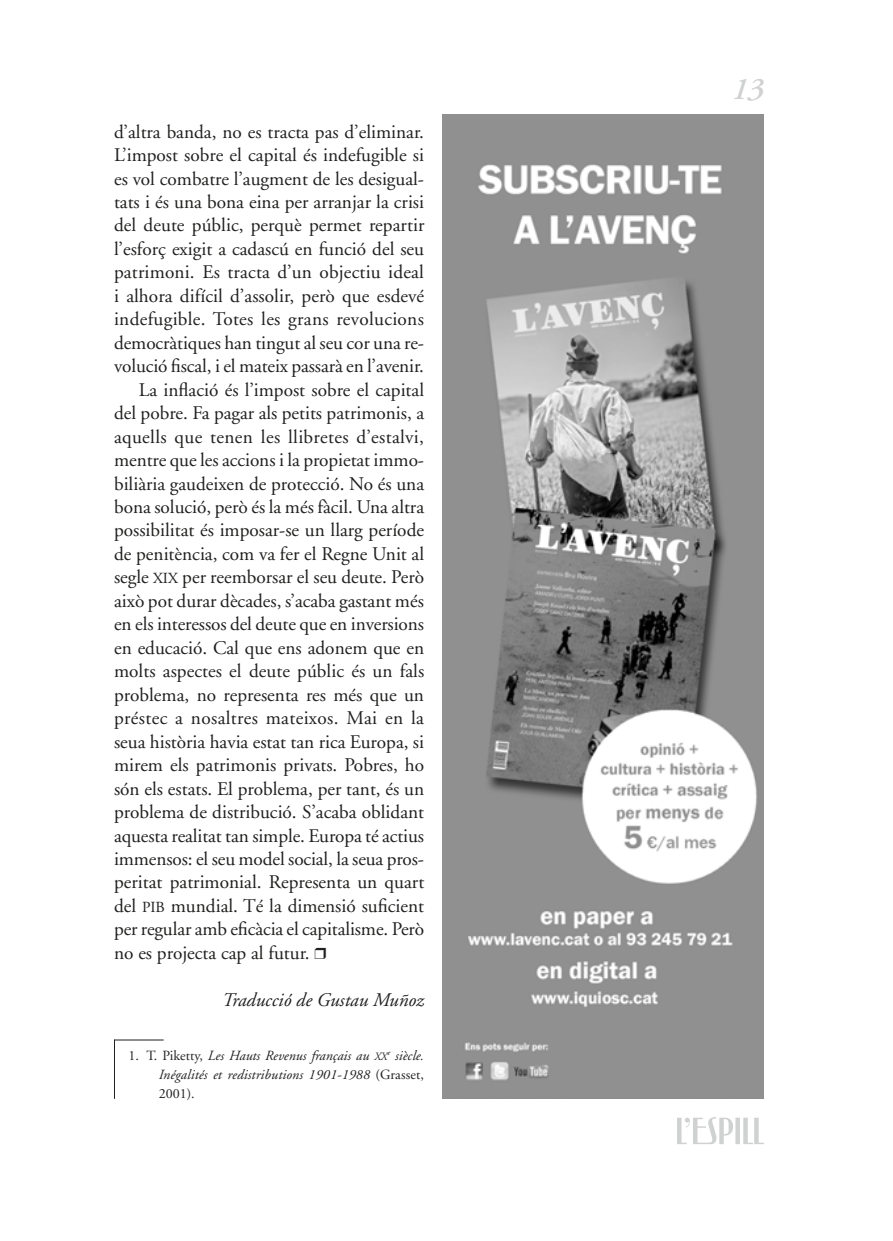
<style>
.page{position:relative;width:893px;height:1241px;background:#fff}
.page>*{position:absolute;margin:0;border:0;box-sizing:border-box;transform-origin:0 0}
.t1{font:italic 600 31.5px "Adobe Garamond";color:#d0d2d1}
.t2{font:19.25px "Adobe Garamond";color:#20201f}
.t3{font:19.25px "Adobe Garamond";letter-spacing:.02em;color:#20201f}
.t4{font:italic 19.25px "Adobe Garamond";color:#20201f}
.t5{font:italic 14px/19.2px "Adobe Garamond";letter-spacing:.01em;color:#20201f;text-align:justify}
.s1{font-family:"Adobe Garamond Regular SC800";font-size:15.4px}
.s2{font-style:normal}
.s3{font-family:"Adobe Garamond Italic SC800";font-style:normal;font-size:11.2px}
</style>
<div class="page">
<svg style="left:677px;top:1117px;width:87px;height:26px"></svg>
<img style="left:442px;top:114px;width:322px;height:984px">
<hr style="left:114px;top:1039px;width:1px;height:59px;background:#20201f">
<hr style="left:114px;top:1039px;width:50px;height:1px;background:#20201f">
<p class="t2" style="left:114px;top:121px;width:312px">d’altra banda, no es tracta pas d’eliminar.</p>
<p class="t2" style="left:114px;top:145px;width:312px">L’impost sobre el capital és indefugible si</p>
<p class="t2" style="left:114px;top:168px;width:312px">es vol combatre l’augment de les desigual-</p>
<p class="t2" style="left:114px;top:191px;width:312px">tats i és una bona eina per arranjar la crisi</p>
<p class="t2" style="left:114px;top:215px;width:312px">del deute públic, perquè permet repartir</p>
<p class="t2" style="left:114px;top:238px;width:312px">l’esforç exigit a cadascú en funció del seu</p>
<p class="t2" style="left:114px;top:262px;width:311px">patrimoni. Es tracta d’un objectiu ideal</p>
<p class="t2" style="left:114px;top:285px;width:312px">i alhora difícil d’assolir, però que esdevé</p>
<p class="t2" style="left:114px;top:309px;width:311px">indefugible. Totes les grans revolucions</p>
<p class="t2" style="left:114px;top:332px;width:312px">democràtiques han tingut al seu cor una re-</p>
<p class="t2" style="left:114px;top:356px;width:311px">volució fiscal, i el mateix passarà en l’avenir.</p>
<p class="t2" style="left:139px;top:379px;width:287px">La inflació és l’impost sobre el capital</p>
<p class="t2" style="left:114px;top:402px;width:312px">del pobre. Fa pagar als petits patrimonis, a</p>
<p class="t3" style="left:114px;top:426px;width:311px">aquells que tenen les llibretes d’estalvi,</p>
<p class="t2" style="left:114px;top:449px;width:312px">mentre que les accions i la propietat immo-</p>
<p class="t2" style="left:114px;top:473px;width:312px">biliària gaudeixen de protecció. No és una</p>
<p class="t2" style="left:114px;top:496px;width:312px">bona solució, però és la més fàcil. Una altra</p>
<p class="t2" style="left:114px;top:520px;width:312px">possibilitat és imposar-se un llarg període</p>
<p class="t2" style="left:114px;top:543px;width:312px">de penitència, com va fer el Regne Unit al</p>
<p class="t2" style="left:114px;top:567px;width:312px">segle <span class="s1">xix</span> per reemborsar el seu deute. Però</p>
<p class="t2" style="left:114px;top:590px;width:311px">això pot durar dècades, s’acaba gastant més</p>
<p class="t2" style="left:114px;top:614px;width:312px">en els interessos del deute que en inversions</p>
<p class="t2" style="left:114px;top:637px;width:312px">en educació. Cal que ens adonem que en</p>
<p class="t2" style="left:114px;top:660px;width:312px">molts aspectes el deute públic és un fals</p>
<p class="t2" style="left:114px;top:684px;width:312px">problema, no representa res més que un</p>
<p class="t3" style="left:114px;top:707px;width:311px">préstec a nosaltres mateixos. Mai en la</p>
<p class="t2" style="left:114px;top:731px;width:312px">seua història havia estat tan rica Europa, si</p>
<p class="t2" style="left:114px;top:754px;width:312px">mirem els patrimonis privats. Pobres, ho</p>
<p class="t2" style="left:114px;top:778px;width:312px">són els estats. El problema, per tant, és un</p>
<p class="t2" style="left:114px;top:801px;width:312px">problema de distribució. S’acaba oblidant</p>
<p class="t2" style="left:114px;top:825px;width:312px">aquesta realitat tan simple. Europa té actius</p>
<p class="t2" style="left:114px;top:848px;width:312px">immensos: el seu model social, la seua pros-</p>
<p class="t2" style="left:114px;top:871px;width:312px">peritat patrimonial. Representa un quart</p>
<p class="t2" style="left:114px;top:895px;width:312px">del <span class="s1">pib</span> mundial. Té la dimensió suficient</p>
<p class="t2" style="left:114px;top:918px;width:312px">per regular amb eficàcia el capitalisme. Però</p>
<p class="t2" style="left:114px;top:942px;width:214px">no es projecta cap al futur. ❒</p>
<p class="t4" style="left:222px;top:989px;width:204px">Traducció de Gustau Muñoz</p>
<p class="t5" style="left:159px;top:1045px;width:267px;text-indent:-30px"><span class="s2">1. T. Piketty,</span> Les Hauts Revenus français au <span class="s3">xx</span><sup>e</sup> siècle.<br>Inégalités et redistributions 1901-1988 <span class="s2">(Grasset, 2001).</span></p>
<h1 class="t1" style="left:732px;top:71px;width:34px">13</h1>
</div>
